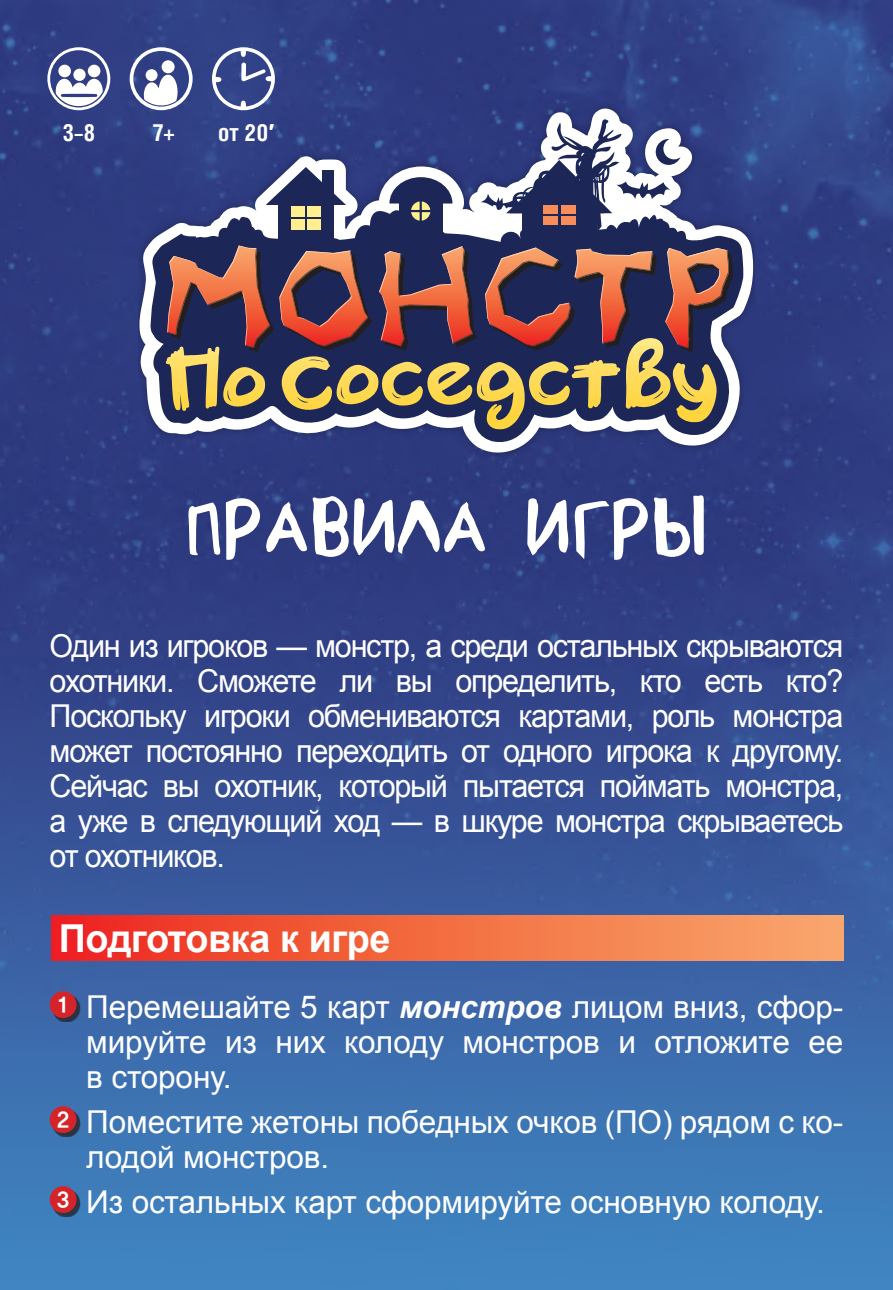
<style>
.page{position:relative;width:893px;height:1290px;background:#fff}
.page>*{position:absolute;margin:0;border:0;box-sizing:border-box;transform-origin:0 0}
.t1{font:105px "Refuge";letter-spacing:-.005em;color:#fff}
.t2{font:700 38.5px "Arial";letter-spacing:-.01em;color:#fff}
.t3{font:31.5px/35px "Arial";letter-spacing:-.005em;color:#fff;text-align:justify}
.t4{font:700 23.45px "Helios Cond";color:#fff}
.s1{font-family:"Arial"}
.s2{font-weight:700;font-style:italic}
</style>
<div class="page">
<img style="left:0;top:0;width:893px;height:1290px">
<div style="left:52px;top:915px;width:791px;height:45px;background:linear-gradient(to right,#ed281c,#f9ad6b)"></div>
<div style="left:53px;top:994px;width:27px;height:28px;background:#241f1f;opacity:.75"></div>
<div style="left:50px;top:991px;width:27px;height:27px;background:#d42429;border-radius:50%"></div>
<div style="left:53px;top:1109px;width:27px;height:28px;background:#241f1f;opacity:.75"></div>
<div style="left:50px;top:1106px;width:27px;height:27px;background:#d42429;border-radius:50%"></div>
<div style="left:53px;top:1189px;width:27px;height:28px;background:#241f1f;opacity:.75"></div>
<div style="left:50px;top:1186px;width:27px;height:27px;background:#d42429;border-radius:50%"></div>
<svg style="left:139px;top:106px;width:615px;height:355px;background:#3a4686"></svg>
<svg style="left:152px;top:411px;width:578px;height:33px"></svg>
<svg style="left:47px;top:47px;width:63px;height:64px"></svg>
<div style="left:58px;top:65px;width:13px;height:12px;background:#fff;border-radius:50%"></div>
<div style="left:88px;top:65px;width:12px;height:12px;background:#fff;border-radius:50%"></div>
<div style="left:73px;top:69px;width:13px;height:12px;background:#fff;border-radius:50%"></div>
<svg style="left:130px;top:47px;width:613px;height:364px;background:#5d5876"></svg>
<p class="t4" style="left:62px;top:118px;width:35px">3–8</p>
<p class="t4" style="left:152px;top:118px;width:24px">7+</p>
<p class="t4" style="left:218px;top:118px;width:57px">от 20<span class="s1">′</span></p>
<h1 class="t1" style="left:185px;top:485px;width:524px">Правила игры</h1>
<p class="t3" style="left:50px;top:629px;width:795px">Один из игроков — монстр, а среди остальных скрываются охотники. Сможете ли вы определить, кто есть кто?<br>Поскольку игроки обмениваются картами, роль монстра может постоянно переходить от одного игрока к другому.<br>Сейчас вы охотник, который пытается поймать монстра, а уже в следующий ход — в шкуре монстра скрываетесь от охотников.</p>
<p class="t2" style="left:59px;top:911px;width:333px">Подготовка к игре</p>
<p class="t3" style="left:86px;top:990px;width:759px;text-indent:-29px"><sup>1</sup> Перемешайте 5 карт <span class="s2">монстров</span> лицом вниз, сфор&shy;мируйте из них колоду монстров и отложите ее в сторону.</p>
<p class="t3" style="left:86px;top:1105px;width:759px;text-indent:-29px"><sup>2</sup> Поместите жетоны победных очков (ПО) рядом с ко&shy;лодой монстров.</p>
<p class="t3" style="left:57px;top:1185px;width:769px"><sup>3</sup> Из остальных карт сформируйте основную колоду.</p>
</div>
